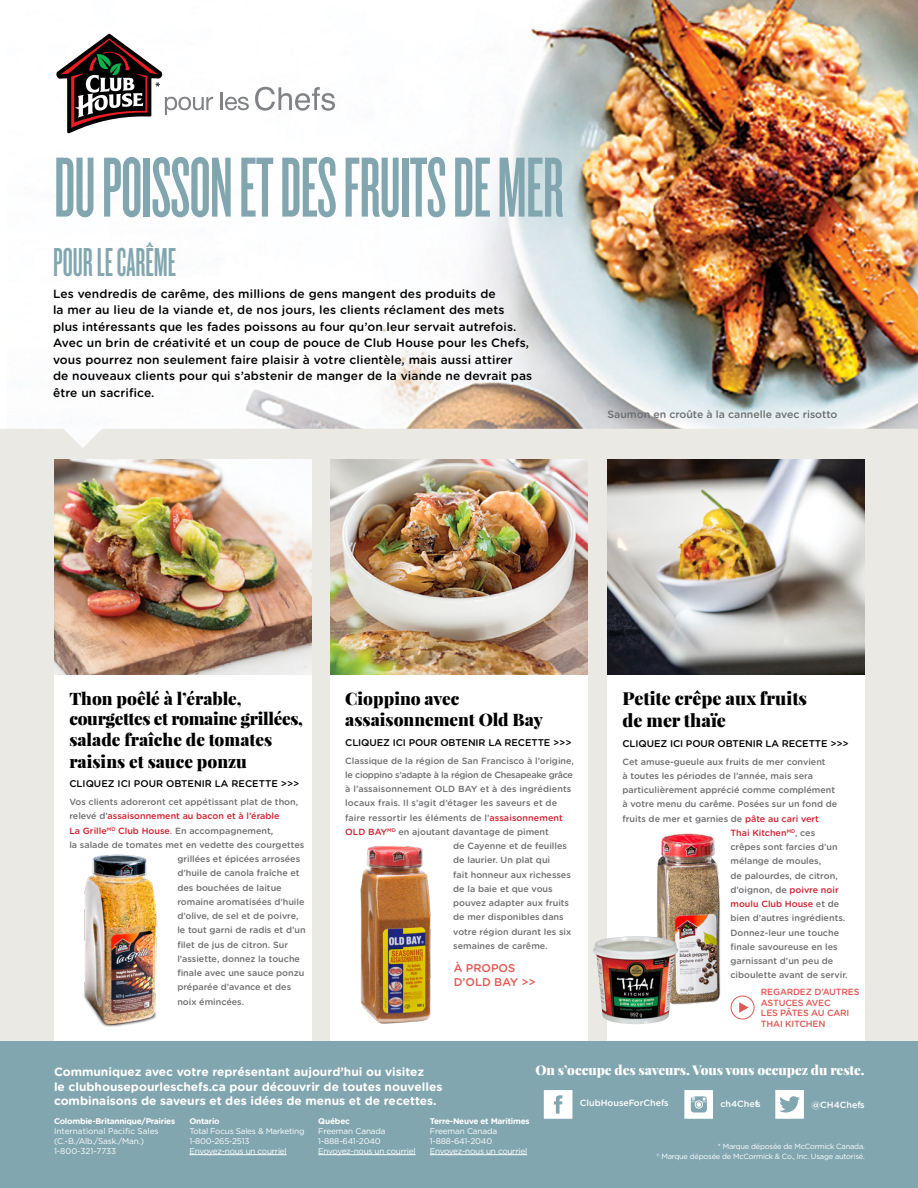
<style>
.page{position:relative;width:918px;height:1188px;background:#fff}
.page>*{position:absolute;margin:0;border:0;box-sizing:border-box;transform-origin:0 0}
.t1{font:88.5px "Knockout 46 Flyweight";letter-spacing:-.01em;color:#81a6af}
.t2{font:42px "Knockout 46 Flyweight";color:#81a6af}
.t3{font:900 18px/21.6px "Playfair Display";color:#000}
.t4{font:900 17.25px/21px "Playfair Display";color:#000}
.t5{font:900 13.5px "Playfair Display";letter-spacing:-.005em;color:#fff}
.t6{font:500 12px/16.5px "Gotham Rounded";letter-spacing:.01em;color:#000}
.t7{font:700 12px/14.4px "Gotham Rounded";color:#fff}
.t8{font:500 11.25px/13.5px "Gotham Rounded";color:#e05754}
.t9{font:500 10.5px "Gotham Rounded";color:#6d6e71}
.t10{font:500 9.75px "Gotham Rounded";letter-spacing:-.01em;color:#000}
.t11{font:500 9px "Gotham Rounded";color:#6d6e71}
.t12{font:500 9px "Gotham Rounded";color:#cf202f}
.t13{font:500 9px/10.5px "Gotham Rounded";letter-spacing:-.02em;color:#e05754}
.t14{font:500 9px "Gotham Rounded";letter-spacing:-.03em;color:#6d6e71}
.t15{font:500 9px "Gotham Rounded";color:#fff}
.t16{font:8.25px/9.9px "Gotham";letter-spacing:-.02em;color:#fff}
.t17{font:700 8.25px "Gotham Rounded";letter-spacing:-.03em;color:#fff}
.t18{font:8.25px/9.9px "Gotham Rounded";letter-spacing:-.03em;color:#fff}
.t19{font:8.25px "Gotham";color:#fff}
.t20{font:7.5px/10.5px "Gotham";letter-spacing:-.03em;color:#fff;text-align:right}
.s1{color:#6d6e71}
.s2{color:#cf202f}
</style>
<div class="page">
<img style="left:213px;top:0;width:705px;height:429px">
<div style="left:0;top:429px;width:918px;height:612px;background:#eae9e4"></div>
<img style="left:330px;top:459px;width:258px;height:216px">
<img style="left:54px;top:459px;width:258px;height:216px">
<img style="left:608px;top:459px;width:257px;height:216px">
<div style="left:330px;top:675px;width:258px;height:366px;background:#fff"></div>
<div style="left:54px;top:675px;width:258px;height:366px;background:#fff"></div>
<div style="left:608px;top:675px;width:257px;height:366px;background:#fff"></div>
<div style="left:731px;top:996px;width:24px;height:24px;border:1px solid #e05754;border-radius:50%"></div>
<svg style="left:739px;top:1002px;width:10px;height:11px"></svg>
<img style="left:83px;top:854px;width:74px;height:173px">
<img style="left:360px;top:845px;width:71px;height:179px">
<img style="left:657px;top:833px;width:74px;height:177px">
<img style="left:592px;top:936px;width:87px;height:88px">
<div style="left:0;top:1041px;width:918px;height:147px;background:#81a6af"></div>
<svg style="left:684px;top:1090px;width:29px;height:29px"></svg>
<svg style="left:544px;top:1090px;width:28px;height:29px"></svg>
<svg style="left:775px;top:1090px;width:29px;height:29px"></svg>
<hr style="left:189px;top:1154px;width:98px;height:1px;background:#fff">
<hr style="left:318px;top:1154px;width:98px;height:1px;background:#fff">
<hr style="left:430px;top:1154px;width:97px;height:1px;background:#fff">
<svg style="left:56px;top:33px;width:157px;height:101px"></svg>
<svg style="left:221px;top:92px;width:28px;height:18px"></svg>
<svg style="left:255px;top:87px;width:80px;height:24px"></svg>
<h1 class="t1" style="left:54px;top:138px;width:511px">DU POISSON ET DES FRUITS DE MER</h1>
<h2 class="t2" style="left:53px;top:238px;width:125px">POUR LE CARÊME</h2>
<p class="t6" style="left:53px;top:285px;width:481px">Les vendredis de carême, des millions de gens mangent des produits de<br>la mer au lieu de la viande et, de nos jours, les clients réclament des mets plus intéressants que les fades poissons au four qu’on leur servait autrefois.<br>Avec un brin de créativité et un coup de pouce de Club House pour les Chefs, vous pourrez non seulement faire plaisir à votre clientèle, mais aussi attirer<br>de nouveaux clients pour qui s’abstenir de manger de la viande ne devrait pas être un sacrifice.</p>
<p class="t9" style="left:608px;top:407px;width:232px">Saumon en croûte à la cannelle avec risotto</p>
<h3 class="t4" style="left:69px;top:687px;width:235px">Thon poêlé à l’érable, courgettes et romaine grillées, salade fraîche de tomates raisins et sauce ponzu</h3>
<p class="t10" style="left:69px;top:777px;width:232px">CLIQUEZ ICI POUR OBTENIR LA RECETTE &gt;&gt;&gt;</p>
<p class="t11" style="left:69px;top:796px;width:230px">Vos clients adoreront cet appétissant plat de thon,</p>
<p class="t12" style="left:69px;top:810px;width:212px"><span class="s1">relevé d’</span>assaisonnement au bacon et à l’érable</p>
<p class="t11" style="left:69px;top:824px;width:205px"><span class="s2">La Grille</span><sup>MD</sup> <span class="s2">Club House</span>. En accompagnement,</p>
<p class="t11" style="left:69px;top:838px;width:236px">la salade de tomates met en vedette des courgettes</p>
<p class="t11" style="left:177px;top:853px;width:124px">grillées et épicées arrosées</p>
<p class="t11" style="left:177px;top:867px;width:124px">d’huile de canola fraîche et</p>
<p class="t11" style="left:177px;top:881px;width:106px">des bouchées de laitue</p>
<p class="t11" style="left:177px;top:895px;width:129px">romaine aromatisées d’huile</p>
<p class="t11" style="left:177px;top:910px;width:123px">d’olive, de sel et de poivre,</p>
<p class="t11" style="left:177px;top:924px;width:130px">le tout garni de radis et d’un</p>
<p class="t11" style="left:177px;top:938px;width:112px">filet de jus de citron. Sur</p>
<p class="t11" style="left:177px;top:952px;width:124px">l’assiette, donnez la touche</p>
<p class="t11" style="left:177px;top:967px;width:128px">finale avec une sauce ponzu</p>
<p class="t11" style="left:177px;top:981px;width:115px">préparée d’avance et des</p>
<p class="t11" style="left:177px;top:995px;width:68px">noix émincées.</p>
<h3 class="t4" style="left:345px;top:687px;width:199px;line-height:21.6px">Cioppino avec assaisonnement Old Bay</h3>
<p class="t10" style="left:345px;top:735px;width:228px">CLIQUEZ ICI POUR OBTENIR LA RECETTE &gt;&gt;&gt;</p>
<p class="t11" style="left:345px;top:754px;width:230px">Classique de la région de San Francisco à l’origine,</p>
<p class="t14" style="left:345px;top:768px;width:229px">le cioppino s’adapte à la région de Chesapeake grâce</p>
<p class="t11" style="left:345px;top:783px;width:228px">à l’assaisonnement OLD BAY et à des ingrédients</p>
<p class="t11" style="left:345px;top:797px;width:213px">locaux frais. Il s’agit d’étager les saveurs et de</p>
<p class="t11" style="left:345px;top:811px;width:219px">faire ressortir les éléments de l’<span class="s2">assaisonnement</span></p>
<p class="t11" style="left:345px;top:825px;width:205px"><span class="s2">OLD BAY</span><sup>MD</sup> en ajoutant davantage de piment</p>
<p class="t11" style="left:453px;top:840px;width:115px">de Cayenne et de feuilles</p>
<p class="t11" style="left:453px;top:854px;width:98px">de laurier. Un plat qui</p>
<p class="t11" style="left:453px;top:868px;width:119px">fait honneur aux richesses</p>
<p class="t11" style="left:453px;top:882px;width:101px">de la baie et que vous</p>
<p class="t11" style="left:453px;top:897px;width:117px">pouvez adapter aux fruits</p>
<p class="t11" style="left:453px;top:911px;width:112px">de mer disponibles dans</p>
<p class="t11" style="left:453px;top:925px;width:120px">votre région durant les six</p>
<p class="t11" style="left:453px;top:939px;width:96px">semaines de carême.</p>
<p class="t8" style="left:454px;top:961px;width:83px">À PROPOS<br>D’OLD BAY &gt;&gt;</p>
<h3 class="t3" style="left:622px;top:688px;width:186px">Petite crêpe aux fruits de mer thaïe</h3>
<p class="t10" style="left:622px;top:736px;width:228px">CLIQUEZ ICI POUR OBTENIR LA RECETTE &gt;&gt;&gt;</p>
<p class="t11" style="left:622px;top:755px;width:205px">Cet amuse-gueule aux fruits de mer convient</p>
<p class="t11" style="left:622px;top:769px;width:192px">à toutes les périodes de l’année, mais sera</p>
<p class="t11" style="left:622px;top:783px;width:214px">particulièrement apprécié comme complément</p>
<p class="t11" style="left:622px;top:798px;width:216px">à votre menu du carême. Posées sur un fond de</p>
<p class="t11" style="left:622px;top:812px;width:198px">fruits de mer et garnies de <span class="s2">pâte au cari vert</span></p>
<p class="t12" style="left:730px;top:826px;width:86px">Thai Kitchen<sup>MD</sup><span class="s1">, ces</span></p>
<p class="t11" style="left:730px;top:840px;width:109px">crêpes sont farcies d’un</p>
<p class="t11" style="left:730px;top:855px;width:92px">mélange de moules,</p>
<p class="t11" style="left:730px;top:869px;width:109px">de palourdes, de citron,</p>
<p class="t11" style="left:730px;top:883px;width:110px">d’oignon, de <span class="s2">poivre noir</span></p>
<p class="t12" style="left:730px;top:897px;width:110px">moulu Club House <span class="s1">et de</span></p>
<p class="t11" style="left:730px;top:912px;width:116px">bien d’autres ingrédients.</p>
<p class="t11" style="left:730px;top:926px;width:110px">Donnez-leur une touche</p>
<p class="t11" style="left:730px;top:940px;width:109px">finale savoureuse en les</p>
<p class="t11" style="left:730px;top:954px;width:104px">garnissant d’un peu de</p>
<p class="t11" style="left:730px;top:969px;width:119px">ciboulette avant de servir.</p>
<p class="t13" style="left:761px;top:986px;width:100px">REGARDEZ D’AUTRES<br>ASTUCES AVEC<br>LES PÂTES AU CARI<br>THAI KITCHEN</p>
<h3 class="t7" style="left:54px;top:1064px;width:390px">Communiquez avec votre représentant aujourd’hui ou visitez<br>le clubhousepourleschefs.ca pour découvrir de toutes nouvelles combinaisons de saveurs et des idées de menus et de recettes.</h3>
<h3 class="t5" style="left:536px;top:1061px;width:331px">On s’occupe des saveurs. Vous vous occupez du reste.</h3>
<p class="t15" style="left:580px;top:1097px;width:90px">ClubHouseForChefs</p>
<p class="t15" style="left:720px;top:1097px;width:42px">ch4Chefs</p>
<p class="t15" style="left:811px;top:1098px;width:55px">@CH4Chefs</p>
<p class="t17" style="left:54px;top:1115px;width:123px">Colombie-Britannique/Prairies</p>
<p class="t19" style="left:54px;top:1126px;width:106px">International Pacific Sales</p>
<p class="t18" style="left:54px;top:1136px;width:92px">(C.-B./Alb./Sask./Man.)</p>
<p class="t19" style="left:54px;top:1146px;width:64px">1-800-321-7733</p>
<p class="t17" style="left:189px;top:1115px;width:32px">Ontario</p>
<p class="t18" style="left:189px;top:1126px;width:117px">Total Focus Sales &amp; Marketing<br>1-800-265-2513</p>
<p class="t16" style="left:189px;top:1146px;width:99px">Envoyez-nous un courriel</p>
<p class="t17" style="left:318px;top:1115px;width:33px">Québec</p>
<p class="t16" style="left:318px;top:1126px;width:99px">Freeman Canada<br>1-888-641-2040<br>Envoyez-nous un courriel</p>
<p class="t17" style="left:430px;top:1115px;width:101px">Terre-Neuve et Maritimes</p>
<p class="t16" style="left:430px;top:1126px;width:99px">Freeman Canada<br>1-888-641-2040<br>Envoyez-nous un courriel</p>
<p class="t20" style="left:657px;top:1141px;width:210px">* Marque déposée de McCormick Canada.<br>® Marque déposée de McCormick &amp; Co., Inc. Usage autorisé.</p>
</div>
